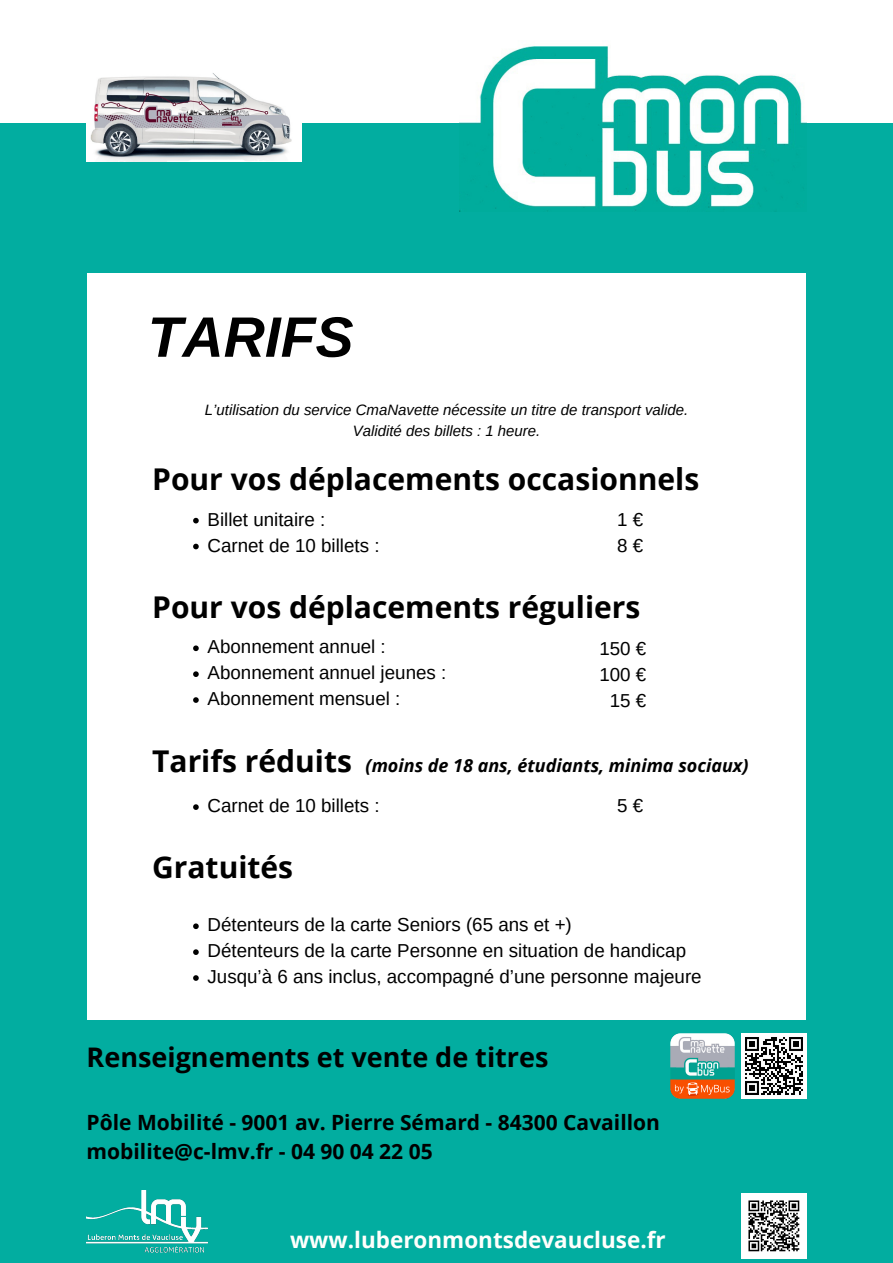
<style>
.page{position:relative;width:893px;height:1263px;background:#fff}
.page>*{position:absolute;margin:0;border:0;box-sizing:border-box;transform-origin:0 0}
.t1{font:italic 700 57px "Arimo";color:#000}
.t2{font:700 30px "Open Sans";color:#000}
.t3{font:700 27px "Open Sans";color:#000}
.t4{font:700 22.5px "Open Sans";color:#fefffc}
.t5{font:700 21px/29.2px "Open Sans";color:#000}
.t6{font:18.75px/25.9px "Arimo";color:#000}
.t7{font:italic 700 18px "Open Sans";color:#000}
.t8{font:italic 15px "Arimo";color:#000}
</style>
<div class="page">
<div style="left:0;top:123px;width:893px;height:81px;background:#02ada0"></div>
<div style="left:0;top:143px;width:87px;height:1120px;background:#02ada0"></div>
<div style="left:806px;top:187px;width:87px;height:1076px;background:#02ada0"></div>
<div style="left:0;top:1021px;width:893px;height:242px;background:#02ada0"></div>
<div style="left:74px;top:174px;width:803px;height:99px;background:#02ada0"></div>
<img style="left:87px;top:73px;width:214px;height:89px">
<img style="left:670px;top:1034px;width:65px;height:64px">
<img style="left:87px;top:1190px;width:121px;height:63px">
<img style="left:742px;top:1034px;width:64px;height:64px">
<img style="left:742px;top:1194px;width:64px;height:64px">
<img style="left:459px;top:46px;width:347px;height:166px">
<svg style="left:193px;top:518px;width:6px;height:5px"></svg>
<svg style="left:193px;top:544px;width:6px;height:5px"></svg>
<svg style="left:193px;top:645px;width:6px;height:6px"></svg>
<svg style="left:193px;top:671px;width:6px;height:6px"></svg>
<svg style="left:193px;top:697px;width:6px;height:6px"></svg>
<svg style="left:193px;top:804px;width:6px;height:6px"></svg>
<svg style="left:193px;top:923px;width:6px;height:6px"></svg>
<svg style="left:193px;top:949px;width:6px;height:6px"></svg>
<svg style="left:193px;top:975px;width:6px;height:6px"></svg>
<p class="t1" style="left:148px;top:305px;width:207px">TARIFS</p>
<h5 class="t8" style="left:205px;top:402px;width:485px">L’utilisation du service CmaNavette nécessite un titre de transport valide.</h5>
<h2 class="t8" style="left:353px;top:423px;width:189px">Validité des billets : 1 heure.</h2>
<p class="t2" style="left:152px;top:458px;width:548px">Pour vos déplacements occasionnels</p>
<p class="t6" style="left:207px;top:506px;width:119px">Billet unitaire :</p>
<p class="t6" style="left:207px;top:532px;width:173px">Carnet de 10 billets :</p>
<h5 class="t6" style="left:617px;top:506px;width:28px">1 €<br>8 €</h5>
<h2 class="t2" style="left:152px;top:586px;width:490px">Pour vos déplacements réguliers</h2>
<h4 class="t6" style="left:207px;top:634px;width:180px">Abonnement annuel :</h4>
<p class="t6" style="left:207px;top:660px;width:240px">Abonnement annuel jeunes :</p>
<h5 class="t6" style="left:207px;top:686px;width:194px">Abonnement mensuel :</h5>
<h2 class="t6" style="left:599px;top:636px;width:48px;text-align:center">150 €<br>100 €<br>15 €</h2>
<p class="t2" style="left:152px;top:740px;width:201px">Tarifs réduits</p>
<p class="t7" style="left:365px;top:753px;width:384px">(moins de 18 ans, étudiants, minima sociaux)</p>
<p class="t6" style="left:207px;top:793px;width:173px">Carnet de 10 billets :</p>
<h2 class="t6" style="left:617px;top:793px;width:28px">5 €</h2>
<h3 class="t2" style="left:152px;top:846px;width:143px">Gratuités</h3>
<p class="t6" style="left:207px;top:912px;width:366px">Détenteurs de la carte Seniors (65 ans et +)</p>
<p class="t6" style="left:207px;top:938px;width:480px">Détenteurs de la carte Personne en situation de handicap</p>
<p class="t6" style="left:207px;top:964px;width:495px">Jusqu’à 6 ans inclus, accompagné d’une personne majeure</p>
<p class="t3" style="left:87px;top:1038px;width:463px">Renseignements et vente de titres</p>
<h3 class="t5" style="left:87px;top:1107px;width:575px">Pôle Mobilité - 9001 av. Pierre Sémard - 84300 Cavaillon mobilite@c-lmv.fr - 04 90 04 22 05</h3>
<p class="t4" style="left:290px;top:1224px;width:377px">www.luberonmontsdevaucluse.fr</p>
</div>
